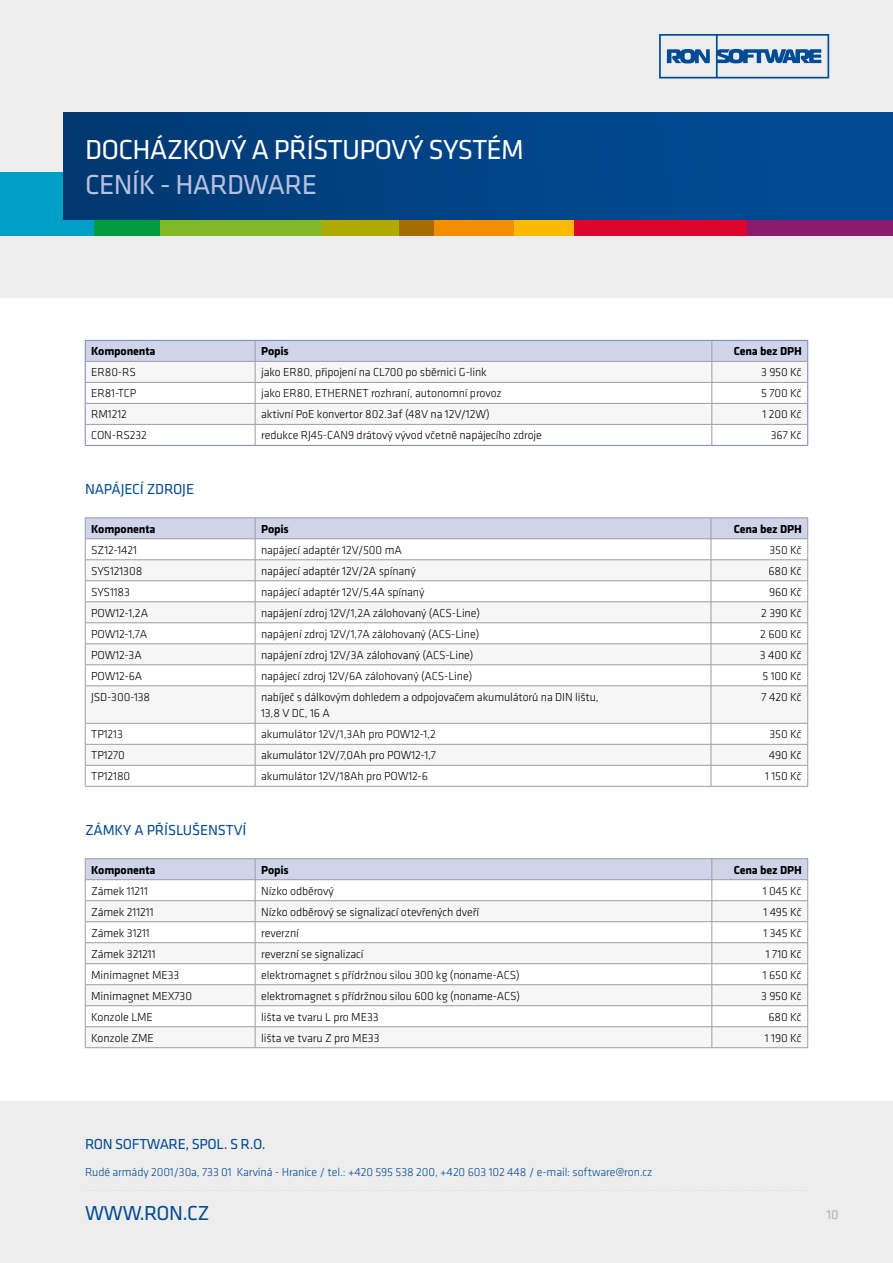
<style>
.page{position:relative;width:893px;height:1263px;background:#fff}
.page>*{position:absolute;margin:0;border:0;box-sizing:border-box;transform-origin:0 0}
.t1{font:28.5px "Klavika";letter-spacing:-.025em;color:#fff}
.t2{font:28.5px "Klavika";letter-spacing:-.025em;color:#b8c0e0}
.t3{font:21px "Klavika";letter-spacing:-.025em;color:#004b93}
.t4{font:15px "Klavika";letter-spacing:-.01em;color:#004b93}
.t5{font:13.5px "Klavika";color:#b3b2b2}
.t6{font:300 12px/16.5px "Klavika";letter-spacing:-.01em;color:#000}
.t7{font:300 12px "Klavika";letter-spacing:-.01em;color:#004b93}
.t8{font:700 12px "Klavika";letter-spacing:-.01em;color:#000}
</style>
<div class="page">
<div style="left:0;top:0;width:893px;height:298px;background:#ededed"></div>
<div style="left:0;top:1101px;width:893px;height:162px;background:#ededed"></div>
<div style="left:0;top:172px;width:744px;height:64px;background:#009fc8"></div>
<div style="left:94px;top:172px;width:650px;height:64px;background:#009b3e"></div>
<div style="left:160px;top:172px;width:635px;height:64px;background:#80ba27"></div>
<svg style="left:323px;top:172px;width:566px;height:64px;background:#a19107"></svg>
<div style="left:434px;top:172px;width:459px;height:64px;background:#f18f00"></div>
<div style="left:514px;top:172px;width:379px;height:64px;background:#fbba00"></div>
<div style="left:574px;top:172px;width:319px;height:64px;background:#dd052b"></div>
<div style="left:747px;top:172px;width:146px;height:64px;background:#8b1c6d"></div>
<div style="left:64px;top:113px;width:829px;height:106px;background:linear-gradient(to right,#003972,#004d98)"></div>
<svg style="left:659px;top:34px;width:170px;height:44px"></svg>
<hr style="left:85px;top:445px;width:170px;height:1px;background:#7988b2">
<hr style="left:255px;top:445px;width:457px;height:1px;background:#7988b2">
<hr style="left:712px;top:445px;width:96px;height:1px;background:#7988b2">
<svg style="left:85px;top:340px;width:723px;height:105px"></svg>
<svg style="left:86px;top:686px;width:721px;height:79px;fill:#f6f6f6"></svg>
<hr style="left:85px;top:517px;width:170px;height:1px;background:#9d9d9c">
<hr style="left:255px;top:517px;width:456px;height:1px;background:#9d9d9c">
<hr style="left:711px;top:517px;width:97px;height:1px;background:#9d9d9c">
<svg style="left:85px;top:518px;width:723px;height:167px"></svg>
<hr style="left:85px;top:538px;width:170px;height:1px;background:#9d9d9c">
<hr style="left:255px;top:538px;width:456px;height:1px;background:#9d9d9c">
<hr style="left:711px;top:538px;width:97px;height:1px;background:#9d9d9c">
<hr style="left:85px;top:685px;width:170px;height:1px;background:#9d9d9c">
<hr style="left:85px;top:686px;width:1px;height:37px;background:#9d9d9c">
<hr style="left:255px;top:685px;width:456px;height:1px;background:#9d9d9c">
<hr style="left:255px;top:686px;width:1px;height:37px;background:#9d9d9c">
<hr style="left:711px;top:685px;width:97px;height:1px;background:#9d9d9c">
<hr style="left:711px;top:686px;width:1px;height:37px;background:#9d9d9c">
<hr style="left:807px;top:686px;width:1px;height:37px;background:#9d9d9c">
<hr style="left:85px;top:723px;width:170px;height:1px;background:#9d9d9c">
<hr style="left:255px;top:723px;width:456px;height:1px;background:#9d9d9c">
<hr style="left:711px;top:723px;width:97px;height:1px;background:#9d9d9c">
<hr style="left:85px;top:744px;width:170px;height:1px;background:#9d9d9c">
<hr style="left:255px;top:744px;width:456px;height:1px;background:#9d9d9c">
<hr style="left:711px;top:744px;width:97px;height:1px;background:#9d9d9c">
<hr style="left:85px;top:765px;width:170px;height:1px;background:#9d9d9c">
<svg style="left:85px;top:723px;width:1px;height:63px"></svg>
<hr style="left:255px;top:765px;width:456px;height:1px;background:#9d9d9c">
<svg style="left:255px;top:723px;width:1px;height:63px"></svg>
<hr style="left:711px;top:765px;width:97px;height:1px;background:#9d9d9c">
<svg style="left:711px;top:723px;width:1px;height:63px"></svg>
<svg style="left:807px;top:723px;width:1px;height:63px"></svg>
<hr style="left:85px;top:786px;width:170px;height:1px;background:#9d9d9c">
<hr style="left:255px;top:786px;width:456px;height:1px;background:#9d9d9c">
<hr style="left:711px;top:786px;width:97px;height:1px;background:#9d9d9c">
<hr style="left:85px;top:858px;width:170px;height:1px;background:#9d9d9c">
<hr style="left:255px;top:858px;width:457px;height:1px;background:#9d9d9c">
<hr style="left:712px;top:858px;width:96px;height:1px;background:#9d9d9c">
<svg style="left:85px;top:859px;width:723px;height:188px"></svg>
<hr style="left:85px;top:1047px;width:170px;height:1px;background:#9d9d9c">
<hr style="left:255px;top:1047px;width:457px;height:1px;background:#9d9d9c">
<hr style="left:712px;top:1047px;width:96px;height:1px;background:#9d9d9c">
<h1 class="t1" style="left:85px;top:134px;width:440px">DOCHÁZKOVÝ A PŘÍSTUPOVÝ SYSTÉM</h1>
<h1 class="t2" style="left:85px;top:169px;width:234px">CENÍK - HARDWARE</h1>
<p class="t8" style="left:91px;top:345px;width:66px">Komponenta</p>
<p class="t8" style="left:261px;top:345px;width:29px">Popis</p>
<p class="t8" style="left:734px;top:345px;width:70px">Cena bez DPH</p>
<p class="t6" style="left:91px;top:364px;width:46px">ER80-RS</p>
<p class="t6" style="left:261px;top:364px;width:227px">jako ER80, připojení na CL700 po sběrnici G-link</p>
<p class="t6" style="left:761px;top:364px;width:42px">3 950 Kč</p>
<p class="t6" style="left:91px;top:385px;width:47px">ER81-TCP</p>
<p class="t6" style="left:261px;top:385px;width:242px">jako ER80, ETHERNET rozhraní, autonomní provoz</p>
<p class="t6" style="left:761px;top:385px;width:42px">5 700 Kč</p>
<p class="t6" style="left:91px;top:406px;width:37px">RM1212</p>
<p class="t6" style="left:261px;top:406px;width:230px">aktivní PoE konvertor 802.3af (48V na 12V/12W)</p>
<p class="t6" style="left:763px;top:406px;width:41px">1 200 Kč</p>
<p class="t6" style="left:91px;top:427px;width:57px">CON-RS232</p>
<p class="t6" style="left:261px;top:427px;width:282px">redukce RJ45-CAN9 drátový vývod včetně napájecího zdroje</p>
<p class="t6" style="left:771px;top:427px;width:32px">367 Kč</p>
<p class="t4" style="left:85px;top:480px;width:111px">NAPÁJECÍ ZDROJE</p>
<p class="t8" style="left:91px;top:522px;width:66px">Komponenta</p>
<p class="t8" style="left:261px;top:522px;width:29px">Popis</p>
<p class="t8" style="left:734px;top:522px;width:70px">Cena bez DPH</p>
<p class="t6" style="left:91px;top:542px;width:47px">SZ12-1421</p>
<p class="t6" style="left:261px;top:542px;width:142px">napájecí adaptér 12V/500 mA</p>
<p class="t6" style="left:770px;top:542px;width:34px">350 Kč</p>
<p class="t6" style="left:91px;top:563px;width:53px">SYS121308</p>
<p class="t6" style="left:261px;top:563px;width:156px">napájecí adaptér 12V/2A spínaný</p>
<p class="t6" style="left:768px;top:563px;width:35px">680 Kč</p>
<p class="t6" style="left:91px;top:584px;width:40px">SYS1183</p>
<p class="t6" style="left:261px;top:584px;width:165px">napájecí adaptér 12V/5,4A spínaný</p>
<p class="t6" style="left:769px;top:584px;width:34px">960 Kč</p>
<p class="t6" style="left:91px;top:605px;width:58px">POW12-1,2A</p>
<p class="t6" style="left:261px;top:605px;width:220px">napájení zdroj 12V/1,2A zálohovaný (ACS-Line)</p>
<p class="t6" style="left:761px;top:605px;width:42px">2 390 Kč</p>
<p class="t6" style="left:91px;top:626px;width:58px">POW12-1,7A</p>
<p class="t6" style="left:261px;top:626px;width:220px">napájení zdroj 12V/1,7A zálohovaný (ACS-Line)</p>
<p class="t6" style="left:760px;top:626px;width:43px">2 600 Kč</p>
<p class="t6" style="left:91px;top:647px;width:52px">POW12-3A</p>
<p class="t6" style="left:261px;top:647px;width:214px">napájení zdroj 12V/3A zálohovaný (ACS-Line)</p>
<p class="t6" style="left:760px;top:647px;width:43px">3 400 Kč</p>
<p class="t6" style="left:91px;top:668px;width:53px">POW12-6A</p>
<p class="t6" style="left:261px;top:668px;width:213px">napájecí zdroj 12V/6A zálohovaný (ACS-Line)</p>
<p class="t6" style="left:762px;top:668px;width:41px">5 100 Kč</p>
<p class="t6" style="left:91px;top:689px;width:61px">JSD-300-138</p>
<p class="t6" style="left:261px;top:689px;width:339px">nabíječ s dálkovým dohledem a odpojovačem akumulátorů na DIN lištu,<br>13,8 V DC, 16 A</p>
<p class="t6" style="left:762px;top:689px;width:42px">7 420 Kč</p>
<p class="t6" style="left:91px;top:726px;width:33px">TP1213</p>
<p class="t6" style="left:261px;top:726px;width:176px">akumulátor 12V/1,3Ah pro POW12-1,2</p>
<p class="t6" style="left:770px;top:726px;width:34px">350 Kč</p>
<p class="t6" style="left:91px;top:747px;width:35px">TP1270</p>
<p class="t6" style="left:261px;top:747px;width:176px">akumulátor 12V/7,0Ah pro POW12-1,7</p>
<p class="t6" style="left:769px;top:747px;width:34px">490 Kč</p>
<p class="t6" style="left:91px;top:768px;width:41px">TP12180</p>
<p class="t6" style="left:261px;top:768px;width:168px">akumulátor 12V/18Ah pro POW12-6</p>
<p class="t6" style="left:765px;top:768px;width:38px">1 150 Kč</p>
<p class="t4" style="left:85px;top:821px;width:163px">ZÁMKY A PŘÍSLUŠENSTVÍ</p>
<p class="t8" style="left:91px;top:863px;width:66px">Komponenta</p>
<p class="t8" style="left:261px;top:863px;width:29px">Popis</p>
<p class="t8" style="left:734px;top:863px;width:70px">Cena bez DPH</p>
<p class="t6" style="left:91px;top:883px;width:58px">Zámek 11211</p>
<p class="t6" style="left:261px;top:883px;width:74px">Nízko odběrový</p>
<p class="t6" style="left:763px;top:883px;width:41px">1 045 Kč</p>
<p class="t6" style="left:91px;top:904px;width:64px">Zámek 211211</p>
<p class="t6" style="left:261px;top:904px;width:219px">Nízko odběrový se signalizací otevřených dveří</p>
<p class="t6" style="left:763px;top:904px;width:40px">1 495 Kč</p>
<p class="t6" style="left:91px;top:925px;width:60px">Zámek 31211</p>
<p class="t6" style="left:261px;top:925px;width:39px">reverzní</p>
<p class="t6" style="left:763px;top:925px;width:40px">1 345 Kč</p>
<p class="t6" style="left:91px;top:946px;width:66px">Zámek 321211</p>
<p class="t6" style="left:261px;top:946px;width:104px">reverzní se signalizací</p>
<p class="t6" style="left:766px;top:946px;width:37px">1 710 Kč</p>
<p class="t6" style="left:91px;top:967px;width:90px">Minimagnet ME33</p>
<p class="t6" style="left:261px;top:967px;width:260px">elektromagnet s přídržnou silou 300 kg (noname-ACS)</p>
<p class="t6" style="left:763px;top:967px;width:40px">1 650 Kč</p>
<p class="t6" style="left:91px;top:988px;width:102px">Minimagnet MEX730</p>
<p class="t6" style="left:261px;top:988px;width:260px">elektromagnet s přídržnou silou 600 kg (noname-ACS)</p>
<p class="t6" style="left:761px;top:988px;width:42px">3 950 Kč</p>
<p class="t6" style="left:91px;top:1009px;width:63px">Konzole LME</p>
<p class="t6" style="left:261px;top:1009px;width:119px">lišta ve tvaru L pro ME33</p>
<p class="t6" style="left:768px;top:1009px;width:35px">680 Kč</p>
<p class="t6" style="left:91px;top:1030px;width:64px">Konzole ZME</p>
<p class="t6" style="left:261px;top:1030px;width:120px">lišta ve tvaru Z pro ME33</p>
<p class="t6" style="left:765px;top:1030px;width:38px">1 190 Kč</p>
<p class="t4" style="left:85px;top:1136px;width:182px">RON SOFTWARE, SPOL. S R.O.</p>
<p class="t7" style="left:85px;top:1165px;width:569px">Rudé armády 2001/30a, 733 01 Karviná - Hranice / tel.: +420 595 538 200, +420 603 102 448 / e-mail: software@ron.cz</p>
<h2 class="t3" style="left:85px;top:1201px;width:126px">WWW.RON.CZ</h2>
<p class="t5" style="left:826px;top:1207px;width:14px">10</p>
</div>
